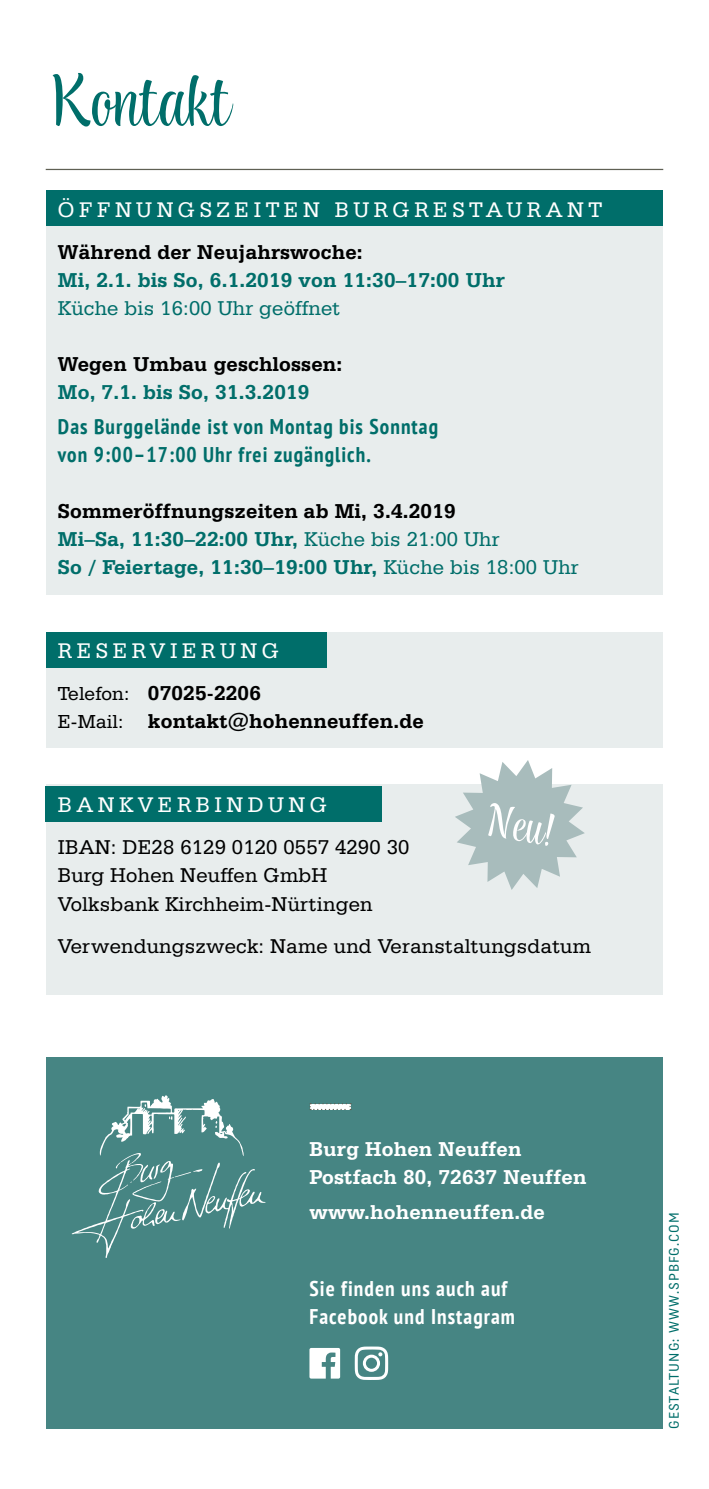
<style>
.page{position:relative;width:709px;height:1489px;background:#fff}
.page>*{position:absolute;margin:0;border:0;box-sizing:border-box;transform-origin:0 0}
.t1{font:75px "TT Knickerbockers Script";color:#006e6a}
.t2{font:48.25px "TT Knickerbockers Script";color:#fff}
.t3{font:22.5px "Serifa BT";letter-spacing:.2em;color:#fff}
.t4{font:700 21.25px/28px "Serifa BT";letter-spacing:.01em;color:#006e6a}
.t5{font:21.25px/28px "Serifa BT";letter-spacing:.01em;color:#000}
.t6{font:700 21.25px/28px "Serifa BT";letter-spacing:.01em;color:#000}
.t7{font:700 condensed 21.25px/28px "PT Sans";letter-spacing:.05em;color:#006e6a}
.t8{font:700 21.25px/28px "Serifa BT";letter-spacing:.01em;color:#fff}
.t9{font:700 condensed 21.25px/28px "PT Sans";letter-spacing:.05em;color:#fff}
.t10{font:21.25px "Serifa BT";letter-spacing:.01em;color:#006e6a}
.t11{font:13.75px "Fengardo Neue";letter-spacing:.08em;color:#006e6a}
.s1{color:#000}
.s2{font-weight:400}
.s3{font-weight:400;font-size:20px}
</style>
<div class="page">
<div style="left:46px;top:190px;width:616px;height:405px;background:#e8eded"></div>
<div style="left:46px;top:632px;width:616px;height:115px;background:#e8eded"></div>
<div style="left:46px;top:784px;width:616px;height:210px;background:#e8eded"></div>
<div style="left:46px;top:1057px;width:616px;height:371px;background:#468583"></div>
<hr style="left:46px;top:169px;width:617px;height:1px;background:#5f6054">
<div style="left:46px;top:190px;width:616px;height:36px;background:#006e6a"></div>
<div style="left:46px;top:632px;width:280px;height:35px;background:#006e6a"></div>
<div style="left:46px;top:785px;width:336px;height:36px;background:#006e6a"></div>
<svg style="left:455px;top:760px;width:130px;height:130px"></svg>
<svg style="left:72px;top:1095px;width:194px;height:162px"></svg>
<svg style="left:309px;top:1348px;width:31px;height:30px"></svg>
<svg style="left:355px;top:1346px;width:33px;height:33px"></svg>
<svg style="left:309px;top:1103px;width:42px;height:7px"></svg>
<h1 class="t1" style="left:50px;top:55px;width:181px">Kontakt</h1>
<p class="t3" style="left:58px;top:196px;width:546px">ÖFFNUNGSZEITEN BURGRESTAURANT</p>
<p class="t6" style="left:58px;top:237px;width:306px">Während der Neujahrswoche:</p>
<p class="t4" style="left:58px;top:265px;width:448px">Mi, 2.1. bis So, 6.1.2019 von 11:30–17:00 Uhr</p>
<p class="t10" style="left:58px;top:295px;width:284px">Küche bis 16:00 Uhr geöffnet</p>
<p class="t6" style="left:58px;top:349px;width:286px">Wegen Umbau geschlossen:</p>
<p class="t4" style="left:58px;top:377px;width:253px">Mo, 7.1. bis So, 31.3.2019</p>
<p class="t7" style="left:58px;top:412px;width:382px">Das Burggelände ist von Montag bis Sonntag von 9:00–17:00 Uhr frei zugänglich.</p>
<p class="t4" style="left:58px;top:496px;width:522px"><span class="s1">Sommeröffnungszeiten ab Mi, 3.4.2019<br></span>Mi–Sa, 11:30–22:00 Uhr, <span class="s2">Küche bis 21:00 Uhr<br></span>So / Feiertage, 11:30–19:00 Uhr, <span class="s2">Küche bis 18:00 Uhr</span></p>
<p class="t3" style="left:58px;top:637px;width:222px">RESERVIERUNG</p>
<p class="t6" style="left:58px;top:678px;width:367px"><span class="s3">Telefon:</span> 07025-2206<br><span class="s3">E-Mail:</span> kontakt@hohenneuffen.de</p>
<p class="t3" style="left:58px;top:791px;width:270px">BANKVERBINDUNG</p>
<p class="t5" style="left:58px;top:833px;width:353px">IBAN: DE28 6129 0120 0557 4290 30<br>Burg Hohen Neuffen GmbH<br>Volksbank Kirchheim-Nürtingen</p>
<p class="t5" style="left:58px;top:931px;width:534px">Verwendungszweck: Name und Veranstaltungsdatum</p>
<h2 class="t2" style="left:492px;top:790px;width:71px;rotate:10deg">Neu!</h2>
<p class="t8" style="left:309px;top:1133px;width:278px">Burg Hohen Neuffen<br>Postfach 80, 72637 Neuffen</p>
<p class="t8" style="left:309px;top:1196px;width:237px">www.hohenneuffen.de</p>
<p class="t9" style="left:309px;top:1273px;width:207px">Sie finden uns auch auf<br>Facebook und Instagram</p>
<p class="t11" style="left:666px;top:1428px;width:218px;rotate:-90deg">GESTALTUNG: WWW.SPBFG.COM</p>
</div>
